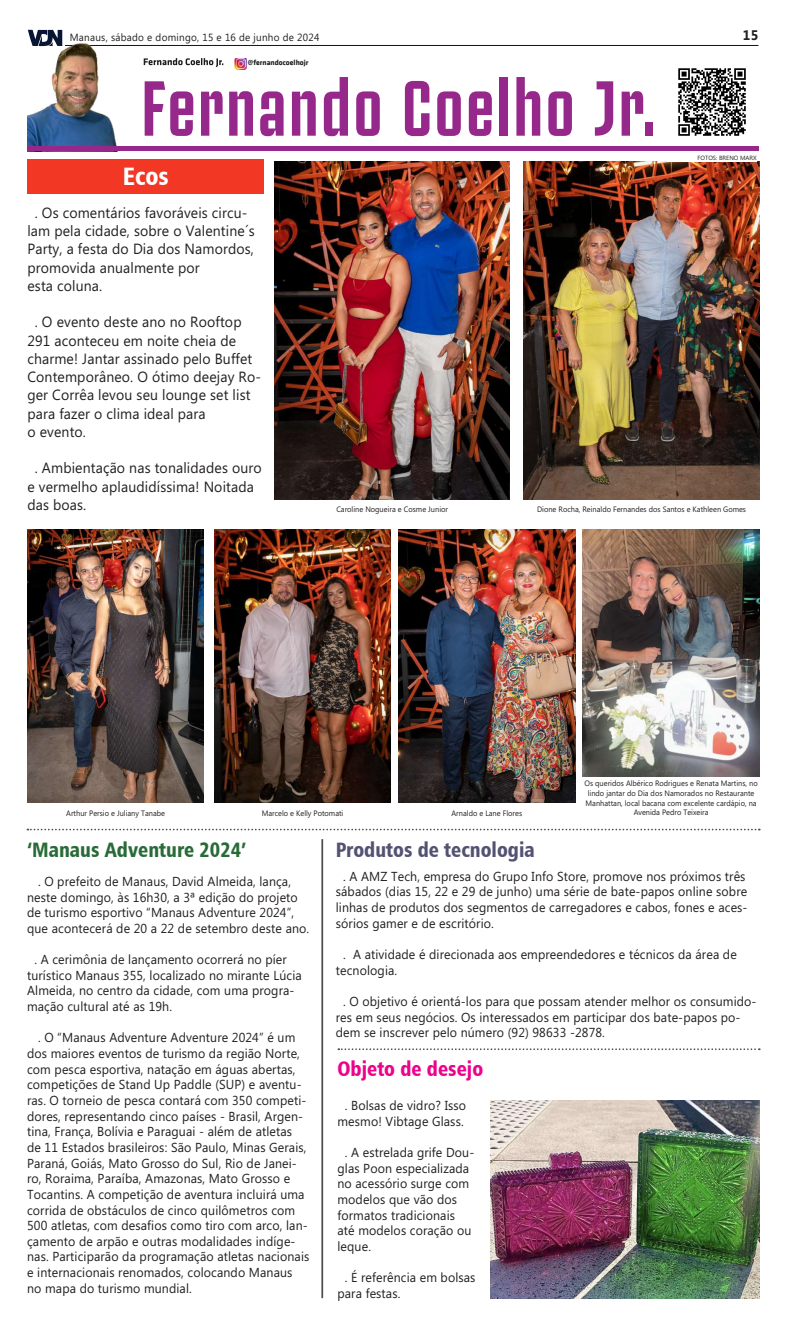
<style>
.page{position:relative;width:787px;height:1340px;background:#fff}
.page>*{position:absolute;margin:0;border:0;box-sizing:border-box;transform-origin:0 0}
.t1{font:700 78.23px "Juventus Fans";letter-spacing:.02em;color:#96288b;scale:.95 1}
.t2{font:25.2px "Humanist 777 BT Black Condensed B";color:#fff;scale:.95 1}
.t3{font:20.82px "Humanist 777 BT Black Condensed B";color:#296b38;scale:.95 1}
.t4{font:20.82px "Humanist 777 BT Black Condensed B";color:#545273;scale:.95 1}
.t5{font:20.82px "Humanist 777 BT Black Condensed B";color:#ed028c;scale:.95 1}
.t6{font:14.79px/18.2px "Microsoft Phags Pa";letter-spacing:.01em;color:#231f20;scale:.95 1}
.t7{font:700 13.91px "Microsoft Phags Pa";color:#231f20;scale:.95 1}
.t8{font:13.04px/15.7px "Microsoft Phags Pa";letter-spacing:.01em;color:#231f20;scale:.95 1}
.t9{font:10.41px "Microsoft Phags Pa";letter-spacing:.025em;color:#231f20;scale:.95 1}
.t10{font:7.79px/9.5px "Microsoft Phags Pa";color:#231f20;text-align:center;scale:.95 1}
.t11{font:700 7.61px "MW Klavika Bd";color:#1c1c1c}
.t12{font:6.12px "Microsoft Phags Pa";color:#231f20}
</style>
<div class="page">
<div style="left:27px;top:160px;width:237px;height:34px;background:#f23725"></div>
<hr style="left:65px;top:45px;width:693px;height:1px;background:#091634">
<svg style="left:28px;top:30px;width:34px;height:10px"></svg>
<img style="left:27px;top:40px;width:97px;height:107px">
<svg style="left:144px;top:58px;width:79px;height:9px"></svg>
<svg style="left:234px;top:58px;width:12px;height:11px"></svg>
<hr style="left:27px;top:147px;width:731px;height:4px;background:#96288b">
<img style="left:678px;top:68px;width:68px;height:68px">
<img style="left:274px;top:162px;width:235px;height:337px">
<img style="left:27px;top:529px;width:177px;height:273px">
<img style="left:398px;top:529px;width:177px;height:273px">
<img style="left:523px;top:162px;width:236px;height:337px">
<img style="left:214px;top:529px;width:176px;height:273px">
<img style="left:582px;top:529px;width:177px;height:248px">
<img style="left:490px;top:1100px;width:269px;height:198px">
<svg style="left:27px;top:828px;width:732px;height:2px"></svg>
<svg style="left:338px;top:1048px;width:421px;height:2px"></svg>
<hr style="left:321px;top:839px;width:2px;height:459px;background:#4c4d51">
<p class="t9" style="left:70px;top:30px;width:264px">Manaus, sábado e domingo, 15 e 16 de junho de 2024</p>
<p class="t7" style="left:742px;top:25px;width:18px">15</p>
<p class="t11" style="left:248px;top:57px;width:62px">@fernandocoelhojr</p>
<h1 class="t1" style="left:141px;top:53px;width:544px">Fernando Coelho Jr.</h1>
<h2 class="t2" style="left:123px;top:160px;width:50px">Ecos</h2>
<p class="t6" style="left:27px;top:203px;width:241px;text-indent:7px">. Os comentários favoráveis circu&shy;lam pela cidade, sobre o Valentine´s<br>Party, a festa do Dia dos Namordos, promovida anualmente por<br>esta coluna.</p>
<p class="t6" style="left:27px;top:312px;width:247px;text-indent:7px">. O evento deste ano no Rooftop<br>291 aconteceu em noite cheia de charme! Jantar assinado pelo Buffet<br>Contemporâneo. O ótimo deejay Ro&shy;ger Corrêa levou seu lounge set list para fazer o clima ideal para<br>o evento.</p>
<p class="t6" style="left:27px;top:458px;width:248px;text-indent:7px">. Ambientação nas tonalidades ouro e vermelho aplaudidíssima! Noitada das boas.</p>
<p class="t10" style="left:336px;top:504px;width:119px">Caroline Nogueira e Cosme Junior</p>
<p class="t12" style="left:697px;top:153px;width:61px">FOTOS: BRENO MARX</p>
<p class="t10" style="left:537px;top:504px;width:221px">Dione Rocha, Reinaldo Fernandes dos Santos e Kathleen Gomes</p>
<p class="t10" style="left:66px;top:808px;width:105px">Arthur Persio e Juliany Tanabe</p>
<p class="t10" style="left:451px;top:808px;width:76px">Arnaldo e Lane Flores</p>
<p class="t10" style="left:261px;top:808px;width:87px">Marcelo e Kelly Potomati</p>
<p class="t10" style="left:584px;top:778px;width:184px">Os queridos Albérico Rodrigues e Renata Martins, no lindo jantar do Dia dos Namorados no Restaurante Manhattan, local bacana com excelente cardápio, na Avenida Pedro Teixeira</p>
<h3 class="t3" style="left:27px;top:836px;width:232px">‘Manaus Adventure 2024’</h3>
<h3 class="t4" style="left:336px;top:836px;width:211px">Produtos de tecnologia</h3>
<p class="t8" style="left:27px;top:872px;width:298px;text-indent:11px">. O prefeito de Manaus, David Almeida, lança, neste domingo, às 16h30, a 3ª edição do projeto de turismo esportivo “Manaus Adventure 2024”, que acontecerá de 20 a 22 de setembro deste ano.</p>
<p class="t8" style="left:27px;top:951px;width:290px;text-indent:7px">. A cerimônia de lançamento ocorrerá no píer turístico Manaus 355, localizado no mirante Lúcia Almeida, no centro da cidade, com uma progra&shy;mação cultural até as 19h.</p>
<p class="t8" style="left:27px;top:1029px;width:298px;text-indent:11px">. O “Manaus Adventure Adventure 2024” é um dos maiores eventos de turismo da região Norte, com pesca esportiva, natação em águas abertas, competições de Stand Up Paddle (SUP) e aventu&shy;ras. O torneio de pesca contará com 350 competi&shy;dores, representando cinco países - Brasil, Argen&shy;tina, França, Bolívia e Paraguai - além de atletas<br>de 11 Estados brasileiros: São Paulo, Minas Gerais, Paraná, Goiás, Mato Grosso do Sul, Rio de Janei&shy;ro, Roraima, Paraíba, Amazonas, Mato Grosso e Tocantins. A competição de aventura incluirá uma corrida de obstáculos de cinco quilômetros com 500 atletas, com desafios como tiro com arco, lan&shy;çamento de arpão e outras modalidades indíge&shy;nas. Participarão da programação atletas nacionais e internacionais renomados, colocando Manaus no mapa do turismo mundial.</p>
<p class="t8" style="left:336px;top:867px;width:435px;text-indent:7px">. A AMZ Tech, empresa do Grupo Info Store, promove nos próximos três sábados (dias 15, 22 e 29 de junho) uma série de bate-papos online sobre linhas de produtos dos segmentos de carregadores e cabos, fones e aces&shy;sórios gamer e de escritório.</p>
<p class="t8" style="left:336px;top:945px;width:423px;text-indent:7px">. A atividade é direcionada aos empreendedores e técnicos da área de tecnologia.</p>
<p class="t8" style="left:336px;top:992px;width:444px;text-indent:7px">. O objetivo é orientá-los para que possam atender melhor os consumido&shy;res em seus negócios. Os interessados em participar dos bate-papos po&shy;dem se inscrever pelo número (92) 98633 -2878.</p>
<h3 class="t5" style="left:337px;top:1055px;width:155px">Objeto de desejo</h3>
<p class="t8" style="left:337px;top:1096px;width:137px;text-align:center">. Bolsas de vidro? Isso mesmo! Vibtage Glass.</p>
<p class="t8" style="left:337px;top:1143px;width:145px;text-indent:7px">. A estrelada grife Dou&shy;glas Poon especializada no acessório surge com modelos que vão dos formatos tradicionais até modelos coração ou leque.</p>
<p class="t8" style="left:337px;top:1269px;width:147px;text-indent:7px">. É referência em bolsas para festas.</p>
</div>
